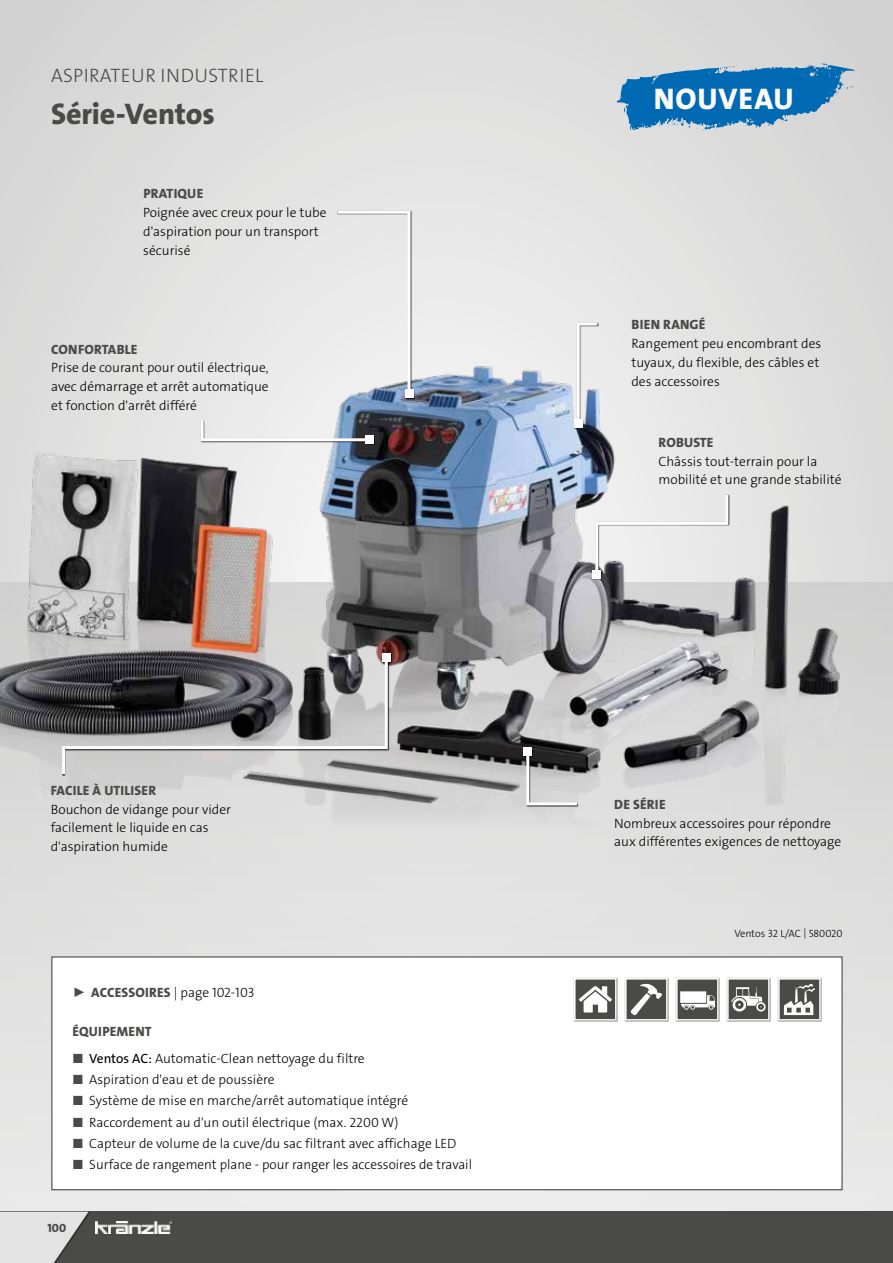
<style>
.page{position:relative;width:893px;height:1263px;background:#fff}
.page>*{position:absolute;margin:0;border:0;box-sizing:border-box;transform-origin:0 0}
.t1{font:30px "The Sans LP8 Ex Bld";letter-spacing:-.01em;color:#4a4a49}
.t2{font:30px "The Sans LP8 Ex Bld";letter-spacing:.03em;color:#fff}
.t3{font:19.5px "The Sans LP3 Lig";letter-spacing:.015em;color:#4a4a49}
.t4{font:13.5px/18.8px "The Sans LP3 Lig";color:#000}
.t5{font:13.5px "The Sans LP8 Ex Bld";letter-spacing:.015em;color:#4a4a49}
.t6{font:12px "The Sans LP8 Ex Bld";color:#4a4a49}
.t7{font:10.5px "The Sans LP3 Lig";color:#000}
.s1{font-family:"The Sans LP3 Lig";color:#000}
.s2{color:#4a4a49}
.s3{font-family:"The Sans LP5 Plain"}
</style>
<div class="page">
<div style="left:0;top:0;width:893px;height:1224px;background:#ddd"></div>
<div style="left:0;top:583px;width:893px;height:680px;background:#e1e1e1"></div>
<div style="left:0;top:1211px;width:893px;height:52px;background:#4a4a49"></div>
<svg style="left:0;top:1211px;width:89px;height:52px"></svg>
<img style="left:95px;top:1221px;width:77px;height:12px">
<div style="left:51px;top:956px;width:792px;height:234px;background:#fff;border:1px solid #4a4a49"></div>
<div style="left:574px;top:978px;width:44px;height:44px;background:#c6c6c6"></div>
<div style="left:574px;top:978px;width:43px;height:42px;background:#4a4a49;border:2px solid #fff"></div>
<svg style="left:579px;top:986px;width:33px;height:26px"></svg>
<div style="left:778px;top:978px;width:44px;height:44px;background:#c6c6c6"></div>
<div style="left:778px;top:978px;width:43px;height:42px;background:#4a4a49;border:2px solid #fff"></div>
<svg style="left:784px;top:984px;width:31px;height:31px"></svg>
<div style="left:676px;top:978px;width:44px;height:44px;background:#c6c6c6"></div>
<div style="left:676px;top:978px;width:43px;height:42px;background:#4a4a49;border:2px solid #fff"></div>
<svg style="left:681px;top:995px;width:34px;height:15px"></svg>
<div style="left:680px;top:991px;width:26px;height:12px;background:#fff"></div>
<div style="left:727px;top:978px;width:44px;height:44px;background:#c6c6c6"></div>
<div style="left:727px;top:978px;width:43px;height:42px;background:#4a4a49;border:2px solid #fff"></div>
<svg style="left:731px;top:987px;width:35px;height:24px"></svg>
<div style="left:625px;top:978px;width:44px;height:44px;background:#c6c6c6"></div>
<div style="left:625px;top:978px;width:43px;height:42px;background:#4a4a49;border:2px solid #fff"></div>
<svg style="left:630px;top:983px;width:32px;height:33px"></svg>
<img style="left:0;top:296px;width:855px;height:524px">
<div style="left:574px;top:322px;width:25px;height:107px;background:#000;opacity:.8"></div>
<svg style="left:575px;top:321px;width:25px;height:105px"></svg>
<div style="left:574px;top:419px;width:8px;height:8px;background:#fff"></div>
<div style="left:337px;top:210px;width:78px;height:189px;background:#000;opacity:.8"></div>
<svg style="left:334px;top:210px;width:78px;height:186px"></svg>
<div style="left:405px;top:389px;width:8px;height:9px;background:#fff"></div>
<div style="left:200px;top:420px;width:175px;height:25px;background:#000;opacity:.8"></div>
<svg style="left:199px;top:417px;width:173px;height:26px"></svg>
<div style="left:365px;top:435px;width:9px;height:9px;background:#fff"></div>
<div style="left:62px;top:653px;width:330px;height:122px;background:#000;opacity:.8"></div>
<svg style="left:61px;top:655px;width:328px;height:122px;background:#838384"></svg>
<div style="left:382px;top:654px;width:9px;height:8px;background:#fff"></div>
<div style="left:592px;top:495px;width:138px;height:85px;background:#000;opacity:.8"></div>
<svg style="left:594px;top:492px;width:136px;height:86px"></svg>
<div style="left:593px;top:570px;width:8px;height:8px;background:#fff"></div>
<div style="left:523px;top:747px;width:55px;height:60px;background:#000;opacity:.8"></div>
<svg style="left:525px;top:750px;width:55px;height:57px"></svg>
<div style="left:523px;top:748px;width:9px;height:8px;background:#fff"></div>
<svg style="left:616px;top:63px;width:239px;height:68px"></svg>
<h2 class="t3" style="left:51px;top:63px;width:214px">ASPIRATEUR INDUSTRIEL</h2>
<h1 class="t1" style="left:51px;top:95px;width:165px">Série-Ventos</h1>
<p class="t5" style="left:143px;top:185px;width:61px">PRATIQUE</p>
<p class="t4" style="left:143px;top:203px;width:185px">Poignée avec creux pour le tube d'aspiration pour un transport sécurisé</p>
<p class="t5" style="left:51px;top:340px;width:88px">CONFORTABLE</p>
<p class="t4" style="left:51px;top:358px;width:219px;text-align:justify">Prise de courant pour outil électrique, avec démarrage et arrêt automatique et fonction d'arrêt différé</p>
<p class="t5" style="left:51px;top:782px;width:107px">FACILE À UTILISER</p>
<p class="t4" style="left:51px;top:800px;width:182px">Bouchon de vidange pour vider facilement le liquide en cas d'aspiration humide</p>
<p class="t5" style="left:72px;top:984px;width:184px">► ACCESSOIRES <span class="s1">| page 102-103</span></p>
<p class="t5" style="left:72px;top:1023px;width:81px">ÉQUIPEMENT</p>
<p class="t4" style="left:72px;top:1049px;width:294px"><span class="s2">■</span> <span class="s3">Ventos AC:</span> Automatic-Clean nettoyage du filtre</p>
<p class="t4" style="left:72px;top:1070px;width:204px"><span class="s2">■</span> Aspiration d'eau et de poussière</p>
<p class="t4" style="left:72px;top:1091px;width:337px"><span class="s2">■</span> Système de mise en marche/arrêt automatique intégré</p>
<p class="t4" style="left:72px;top:1113px;width:328px"><span class="s2">■</span> Raccordement au d'un outil électrique (max. 2200 W)</p>
<p class="t4" style="left:72px;top:1134px;width:386px"><span class="s2">■</span> Capteur de volume de la cuve/du sac filtrant avec affichage LED</p>
<p class="t4" style="left:72px;top:1155px;width:401px"><span class="s2">■</span> Surface de rangement plane - pour ranger les accessoires de travail</p>
<p class="t6" style="left:48px;top:1220px;width:20px">100</p>
<h1 class="t2" style="left:654px;top:79px;width:142px">NOUVEAU</h1>
<p class="t5" style="left:632px;top:316px;width:75px">BIEN RANGÉ</p>
<p class="t4" style="left:631px;top:334px;width:191px">Rangement peu encombrant des tuyaux, du flexible, des câbles et des accessoires</p>
<p class="t5" style="left:658px;top:434px;width:56px">ROBUSTE</p>
<p class="t4" style="left:658px;top:452px;width:185px">Châssis tout-terrain pour la mobilité et une grande stabilité</p>
<p class="t5" style="left:614px;top:795px;width:53px">DE SÉRIE</p>
<p class="t4" style="left:614px;top:814px;width:229px">Nombreux accessoires pour répondre aux différentes exigences de nettoyage</p>
<p class="t7" style="left:734px;top:926px;width:110px">Ventos 32 L/AC | 580020</p>
</div>
